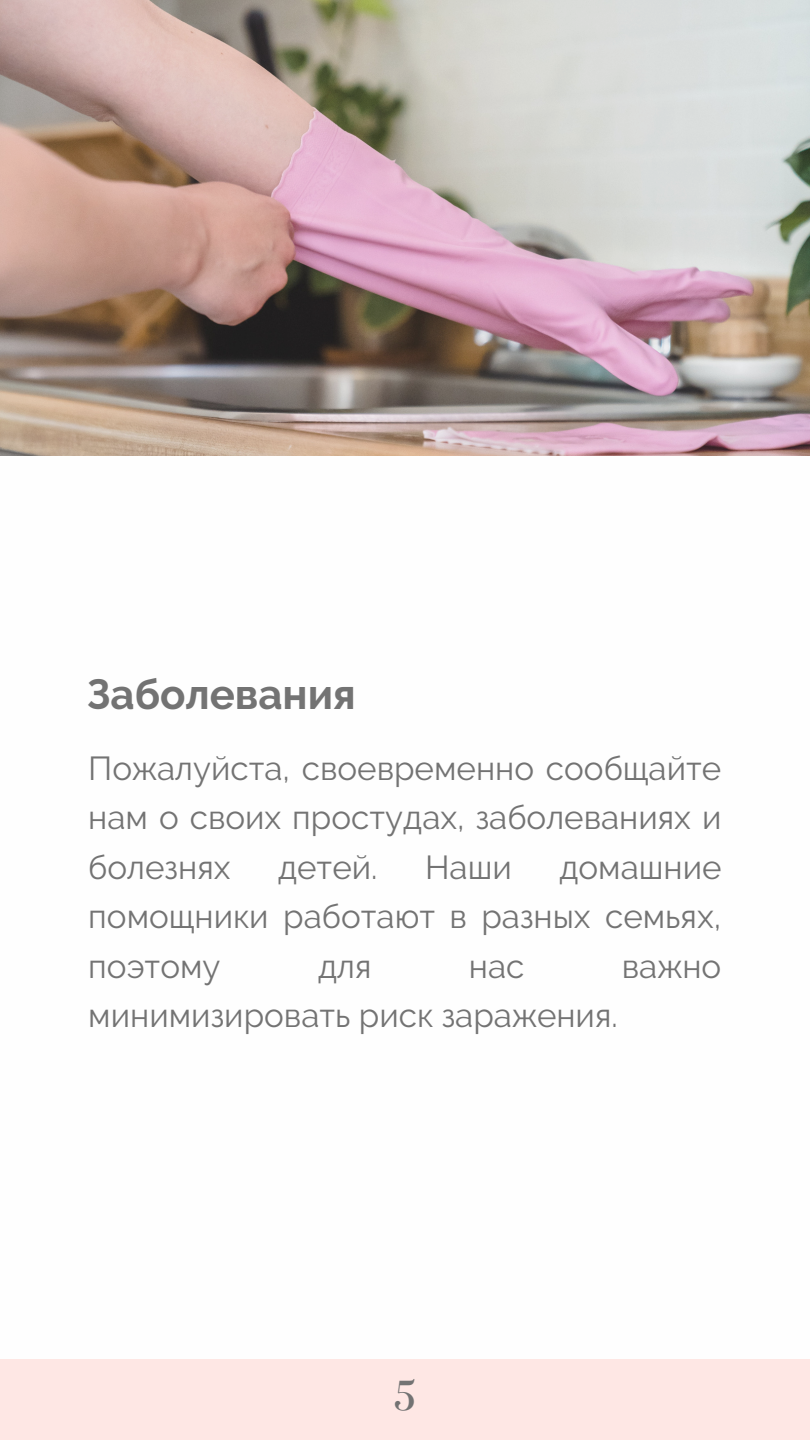
<style>
.page{position:relative;width:810px;height:1440px;background:#fff}
.page>*{position:absolute;margin:0;border:0;box-sizing:border-box;transform-origin:0 0}
.t1{font:700 42px "Raleway";color:#737373}
.t2{font:36px "Prata";color:#737373}
.t3{font:33.2px/49.5px "Raleway";color:#737373;text-align:justify}
</style>
<div class="page">
<div style="left:0;top:1359px;width:810px;height:81px;background:#fee7e4"></div>
<img style="left:0;top:0;width:810px;height:456px">
<p class="t1" style="left:88px;top:670px;width:270px">Заболевания</p>
<p class="t3" style="left:88px;top:743px;width:635px">Пожалуйста, своевременно сообщайте нам о своих простудах, заболеваниях и болезнях</p>
<p class="t3" style="left:278px;top:842px;width:101px">детей.</p>
<p class="t3" style="left:425px;top:842px;width:88px">Наши</p>
<p class="t3" style="left:88px;top:842px;width:635px;text-indent:471px">домашние помощники работают в разных семьях, поэтому</p>
<p class="t3" style="left:318px;top:941px;width:55px">для</p>
<p class="t3" style="left:469px;top:941px;width:57px">нас</p>
<p class="t3" style="left:622px;top:941px;width:101px">важно</p>
<p class="t3" style="left:88px;top:991px;width:531px">минимизировать риск заражения.</p>
<p class="t2" style="left:394px;top:1375px;width:23px">5</p>
</div>
